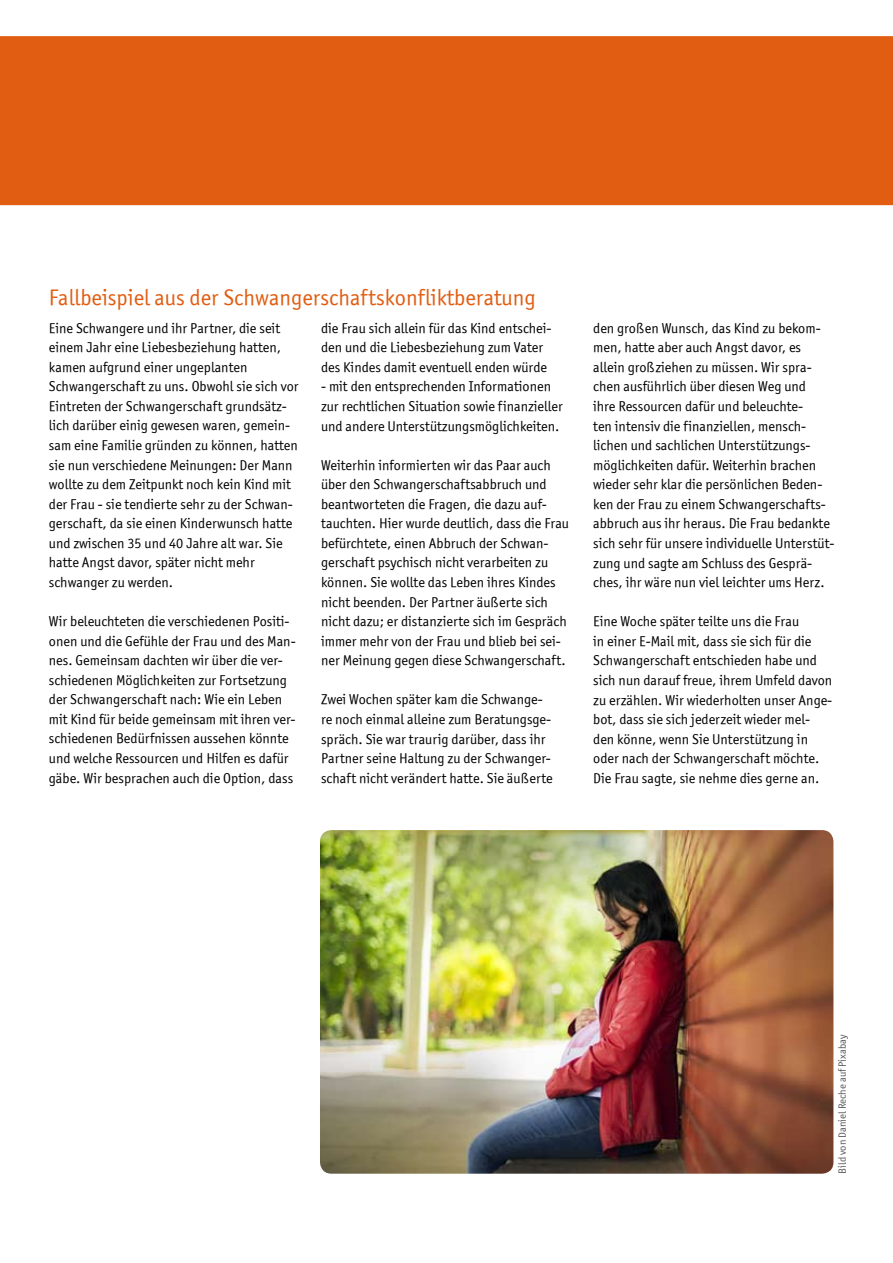
<style>
.page{position:relative;width:893px;height:1263px;background:#fff}
.page>*{position:absolute;margin:0;border:0;box-sizing:border-box;transform-origin:0 0}
.t1{font:22.5px "Officina Sans ITCTT Book";color:#e15d12}
.t2{font:14.25px/19.5px "Officina Sans ITCTT Book";color:#000}
.t3{font:10.5px "Officina Sans ITCTT Book";color:#58585a}
</style>
<div class="page">
<div style="left:0;top:36px;width:893px;height:169px;background:#e15d12"></div>
<img style="left:320px;top:830px;width:513px;height:344px">
<h1 class="t1" style="left:49px;top:284px;width:488px">Fallbeispiel aus der Schwangerschaftskonfliktberatung</h1>
<p class="t2" style="left:49px;top:318px;width:251px">Eine Schwangere und ihr Partner, die seit einem Jahr eine Liebesbeziehung hatten, kamen aufgrund einer ungeplanten Schwangerschaft zu uns. Obwohl sie sich vor Eintreten der Schwangerschaft grundsätz&shy;lich darüber einig gewesen waren, gemein&shy;sam eine Familie gründen zu können, hatten sie nun verschiedene Meinungen: Der Mann wollte zu dem Zeitpunkt noch kein Kind mit der Frau - sie tendierte sehr zu der Schwan&shy;gerschaft, da sie einen Kinderwunsch hatte und zwischen 35 und 40 Jahre alt war. Sie hatte Angst davor, später nicht mehr schwanger zu werden.</p>
<p class="t2" style="left:49px;top:611px;width:248px">Wir beleuchteten die verschiedenen Positi&shy;onen und die Gefühle der Frau und des Man&shy;nes. Gemeinsam dachten wir über die ver&shy;schiedenen Möglichkeiten zur Fortsetzung der Schwangerschaft nach: Wie ein Leben mit Kind für beide gemeinsam mit ihren ver&shy;schiedenen Bedürfnissen aussehen könnte und welche Ressourcen und Hilfen es dafür gäbe. Wir besprachen auch die Option, dass</p>
<p class="t2" style="left:321px;top:318px;width:232px">die Frau sich allein für das Kind entschei&shy;den und die Liebesbeziehung zum Vater des Kindes damit eventuell enden würde</p>
<p class="t2" style="left:321px;top:377px;width:243px">- mit den entsprechenden Informationen zur rechtlichen Situation sowie finanzieller und andere Unterstützungsmöglichkeiten.</p>
<p class="t2" style="left:321px;top:455px;width:250px">Weiterhin informierten wir das Paar auch über den Schwangerschaftsabbruch und beantworteten die Fragen, die dazu auf&shy;tauchten. Hier wurde deutlich, dass die Frau befürchtete, einen Abbruch der Schwan&shy;gerschaft psychisch nicht verarbeiten zu können. Sie wollte das Leben ihres Kindes nicht beenden. Der Partner äußerte sich nicht dazu; er distanzierte sich im Gespräch immer mehr von der Frau und blieb bei sei&shy;ner Meinung gegen diese Schwangerschaft.</p>
<p class="t2" style="left:321px;top:690px;width:233px">Zwei Wochen später kam die Schwange&shy;re noch einmal alleine zum Beratungsge&shy;spräch. Sie war traurig darüber, dass ihr Partner seine Haltung zu der Schwanger&shy;schaft nicht verändert hatte. Sie äußerte</p>
<p class="t2" style="left:593px;top:318px;width:243px">den großen Wunsch, das Kind zu bekom&shy;men, hatte aber auch Angst davor, es allein großziehen zu müssen. Wir spra&shy;chen ausführlich über diesen Weg und<br>ihre Ressourcen dafür und beleuchte-<br>ten intensiv die finanziellen, mensch&shy;lichen und sachlichen Unterstützungs&shy;möglichkeiten dafür. Weiterhin brachen wieder sehr klar die persönlichen Beden&shy;ken der Frau zu einem Schwangerschafts&shy;abbruch aus ihr heraus. Die Frau bedankte sich sehr für unsere individuelle Unterstüt&shy;zung und sagte am Schluss des Gesprä&shy;ches, ihr wäre nun viel leichter ums Herz.</p>
<p class="t2" style="left:593px;top:612px;width:241px">Eine Woche später teilte uns die Frau<br>in einer E-Mail mit, dass sie sich für die Schwangerschaft entschieden habe und sich nun darauf freue, ihrem Umfeld davon zu erzählen. Wir wiederholten unser Ange&shy;bot, dass sie sich jederzeit wieder mel&shy;den könne, wenn Sie Unterstützung in oder nach der Schwangerschaft möchte.<br>Die Frau sagte, sie nehme dies gerne an.</p>
<p class="t3" style="left:836px;top:1174px;width:140px;rotate:-90deg">Bild von Daniel Reche auf Pixabay</p>
</div>
